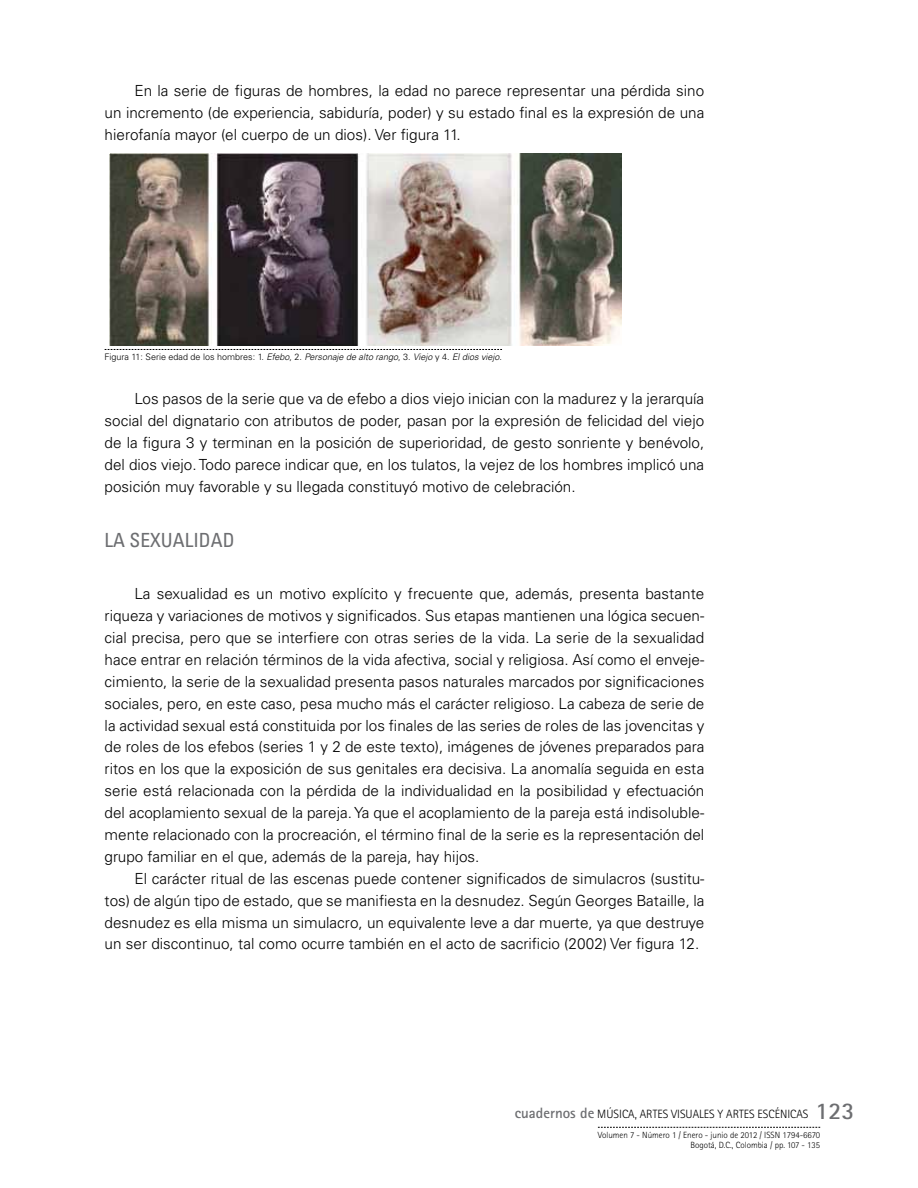
<style>
.page{position:relative;width:918px;height:1188px;background:#fff}
.page>*{position:absolute;margin:0;border:0;box-sizing:border-box;transform-origin:0 0}
.t1{font:condensed 19.5px "Univers LT Std";color:#6d6e71}
.t2{font:300 15.3px/21.9px "Univers LT Std";color:#000;text-align:justify}
.t3{font:300 12px "Rotis Sans Serif Std";color:#000}
.t4{font:300 9px "Univers LT Std";color:#000}
.t5{font:300 9px/9.8px "Rotis Sans Serif Std";color:#000;text-align:right}
.s1{font-style:italic}
.s2{font-weight:700;font-size:15px;color:#6d6e71}
.s3{font-weight:700;font-size:24px;color:#6d6e71}
</style>
<div class="page">
<svg style="left:598px;top:1127px;width:222px;height:1px"></svg>
<svg style="left:105px;top:349px;width:397px;height:1px"></svg>
<img style="left:109px;top:153px;width:512px;height:192px">
<p class="t2" style="left:105px;top:80px;width:601px;text-indent:30px">En la serie de figuras de hombres, la edad no parece representar una pérdida sino un incremento (de experiencia, sabiduría, poder) y su estado final es la expresión de una hierofanía mayor (el cuerpo de un dios). Ver figura 11.</p>
<p class="t4" style="left:105px;top:352px;width:399px">Figura 11: Serie edad de los hombres: 1. <span class="s1">Efebo</span>, 2. <span class="s1">Personaje de alto rango</span>, 3. <span class="s1">Viejo</span> y 4. <span class="s1">El dios viejo</span>.</p>
<p class="t2" style="left:105px;top:388px;width:601px;text-indent:30px">Los pasos de la serie que va de efebo a dios viejo inician con la madurez y la jerarquía social del dignatario con atributos de poder, pasan por la expresión de felicidad del viejo de la figura 3 y terminan en la posición de superioridad, de gesto sonriente y benévolo, del dios viejo. Todo parece indicar que, en los tulatos, la vejez de los hombres implicó una posición muy favorable y su llegada constituyó motivo de celebración.</p>
<p class="t1" style="left:105px;top:528px;width:131px">LA SEXUALI DAD</p>
<p class="t2" style="left:105px;top:583px;width:601px;text-indent:30px">La sexualidad es un motivo explícito y frecuente que, además, presenta bastante riqueza y variaciones de motivos y significados. Sus etapas mantienen una lógica secuen&shy;cial precisa, pero que se interfiere con otras series de la vida. La serie de la sexualidad hace entrar en relación términos de la vida afectiva, social y religiosa. Así como el enveje&shy;cimiento, la serie de la sexualidad presenta pasos naturales marcados por significaciones sociales, pero, en este caso, pesa mucho más el carácter religioso. La cabeza de serie de la actividad sexual está constituida por los finales de las series de roles de las jovencitas y de roles de los efebos (series 1 y 2 de este texto), imágenes de jóvenes preparados para ritos en los que la exposición de sus genitales era decisiva. La anomalía seguida en esta serie está relacionada con la pérdida de la individualidad en la posibilidad y efectuación del acoplamiento sexual de la pareja. Ya que el acoplamiento de la pareja está indisoluble&shy;mente relacionado con la procreación, el término final de la serie es la representación del grupo familiar en el que, además de la pareja, hay hijos.</p>
<p class="t2" style="left:105px;top:867px;width:601px;text-indent:30px">El carácter ritual de las escenas puede contener significados de simulacros (sustitu&shy;tos) de algún tipo de estado, que se manifiesta en la desnudez. Según Georges Bataille, la desnudez es ella misma un simulacro, un equivalente leve a dar muerte, ya que destruye un ser discontinuo, tal como ocurre también en el acto de sacrificio (2002) Ver figura 12.</p>
<p class="t3" style="left:515px;top:1107px;width:341px"><span class="s2">cuadernos de</span> MÚSICA, ARTES VISUALES Y ARTES ESCÉNICAS <span class="s3">123</span></p>
<p class="t5" style="left:598px;top:1130px;width:224px">Volumen 7 - Número 1 / Enero - junio de 2012 / ISSN 1794-6670<br>Bogotá, D.C., Colombia / pp. 107 - 135</p>
</div>
